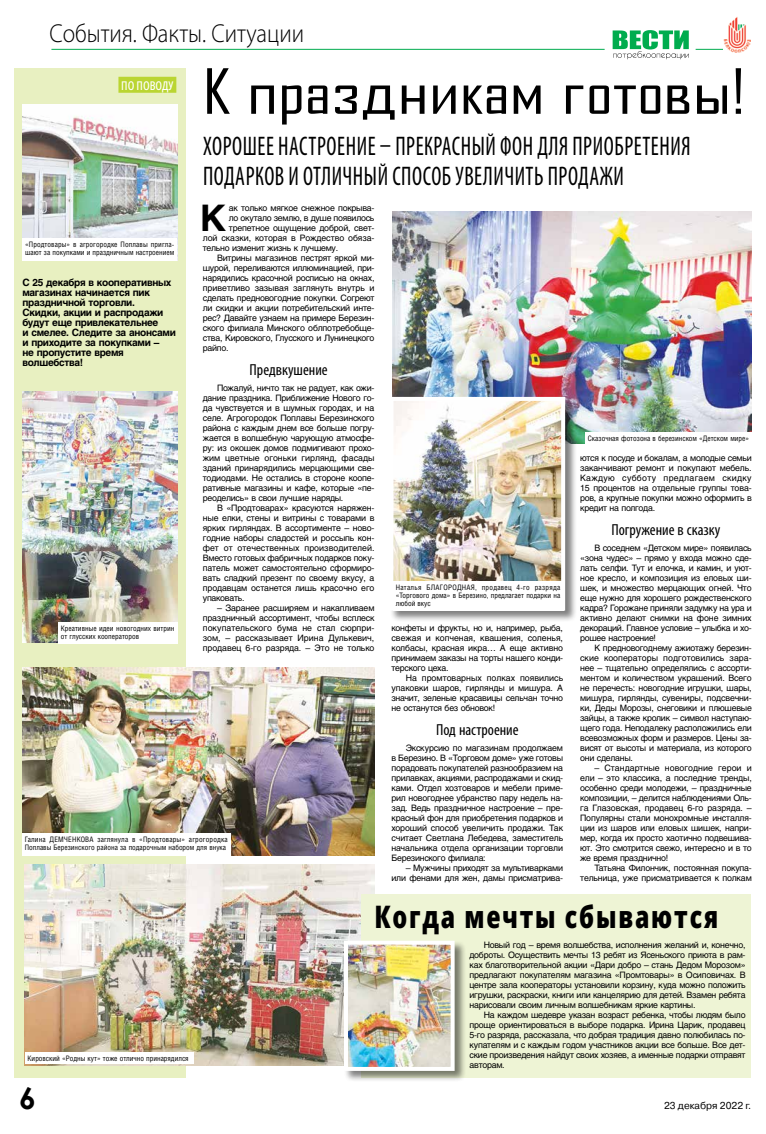
<style>
.page{position:relative;width:766px;height:1134px;background:#fff}
.page>*{position:absolute;margin:0;border:0;box-sizing:border-box;transform-origin:0 0}
.t1{font:59.6px "Agency FB Cyrillic";color:#000;scale:1.19 1}
.t2{font:700 36.3px "Helios";color:#000}
.t3{font:800 semi-condensed 31px "Open Sans";letter-spacing:.07em;color:#000;scale:.83 1}
.t4{font:700 30px "Century Gothic";color:#000}
.t5{font:condensed 27px/30px "Myriad Pro";letter-spacing:.025em;color:#000;scale:.83 1}
.t6{font:300 26px "Myriad Pro";color:#000;scale:.9 1}
.t7{font:condensed 16px "Myriad Pro";color:#000}
.t8{font:500 12px "Open Sans Condensed";color:#fff}
.t9{font:700 10px/10px "Helios";letter-spacing:-.03em;color:#000}
.t10{font:10px "Pragmatica C";color:#000}
.t11{font:8.8px/10px "Helios";letter-spacing:-.03em;color:#000;text-align:justify}
.t12{font:8.8px "Helios";letter-spacing:-.01em;color:#000}
.t13{font:8.8px "Helios";letter-spacing:-.005em;color:#000}
.t14{font:7.5px/8px "Helios Cond";color:#000}
</style>
<div class="page">
<svg style="left:695px;top:49px;width:28px;height:1px"></svg>
<img style="left:723px;top:17px;width:27px;height:35px">
<hr style="left:51px;top:49px;width:553px;height:1px;background:#00ac4e">
<svg style="left:612px;top:30px;width:76px;height:29px"></svg>
<div style="left:14px;top:68px;width:172px;height:1009px;background:#e8f0c1"></div>
<div style="left:118px;top:77px;width:58px;height:16px;background:#bad532"></div>
<img style="left:22px;top:668px;width:352px;height:187px">
<img style="left:22px;top:105px;width:155px;height:133px">
<img style="left:393px;top:211px;width:358px;height:233px">
<div style="left:389px;top:396px;width:187px;height:226px;background:#000;opacity:.5"></div>
<img style="left:394px;top:402px;width:166px;height:179px">
<div style="left:389px;top:397px;width:176px;height:214px;border:4px solid #fff"></div>
<img style="left:22px;top:391px;width:155px;height:251px">
<img style="left:25px;top:865px;width:349px;height:200px">
<div style="left:361px;top:894px;width:390px;height:183px;background:#eef4d5"></div>
<div style="left:343px;top:940px;width:123px;height:143px;background:#000;opacity:.5"></div>
<img style="left:349px;top:946px;width:100px;height:120px">
<div style="left:344px;top:941px;width:110px;height:130px;border:4px solid #fff"></div>
<div style="left:585px;top:432px;width:166px;height:12px;background:#fff"></div>
<div style="left:393px;top:581px;width:170px;height:29px;background:#fff"></div>
<div style="left:22px;top:238px;width:155px;height:23px;background:#fff"></div>
<div style="left:58px;top:622px;width:119px;height:21px;background:#fff"></div>
<div style="left:22px;top:834px;width:208px;height:22px;background:#fff"></div>
<div style="left:25px;top:1052px;width:169px;height:12px;background:#fff"></div>
<h3 class="t6" style="left:50px;top:17px;width:284px">События. Факты. Ситуации</h3>
<h3 class="t8" style="left:121px;top:77px;width:54px">ПО ПОВОДУ</h3>
<h1 class="t1" style="left:203px;top:55px;width:457px">К праздникам готовы!</h1>
<h3 class="t5" style="left:203px;top:131px;width:588px">ХОРОШЕЕ НАСТРОЕНИЕ – ПРЕКРАСНЫЙ ФОН ДЛЯ ПРИОБРЕТЕНИЯ<br>ПОДАРКОВ И ОТЛИЧНЫЙ СПОСОБ УВЕЛИЧИТЬ ПРОДАЖИ</h3>
<p class="t14" style="left:25px;top:240px;width:151px">«Продтовары» в агрогородке Поплавы пригла&shy;шают за покупками и праздничным настроением</p>
<p class="t9" style="left:22px;top:278px;width:155px">С 25 декабря в кооперативных магазинах начинается пик праздничной торговли.<br>Скидки, акции и распродажи будут еще привлекательнее<br>и смелее. Следите за анонсами и приходите за покупками –<br>не пропустите время волшебства!</p>
<p class="t14" style="left:61px;top:624px;width:115px">Креативные идеи новогодних витрин от глусских кооператоров</p>
<h2 class="t2" style="left:200px;top:197px;width:27px">К</h2>
<p class="t11" style="left:229px;top:203px;width:147px">ак только мягкое снежное покрыва-</p>
<p class="t11" style="left:229px;top:213px;width:147px">ло окутало землю, в душе появилось</p>
<p class="t11" style="left:229px;top:223px;width:147px">трепетное ощущение доброй, свет-</p>
<p class="t12" style="left:203px;top:233px;width:173px">лой сказки, которая в Рождество обяза-</p>
<p class="t11" style="left:203px;top:243px;width:137px">тельно изменит жизнь к лучшему.</p>
<p class="t11" style="left:217px;top:253px;width:159px">Витрины магазинов пестрят яркой ми-</p>
<p class="t11" style="left:203px;top:263px;width:173px">шурой, переливаются иллюминацией, при-</p>
<p class="t11" style="left:203px;top:273px;width:173px">нарядились красочной росписью на окнах,</p>
<p class="t13" style="left:203px;top:283px;width:173px">приветливо зазывая заглянуть внутрь и</p>
<p class="t11" style="left:203px;top:293px;width:173px">сделать предновогодние покупки. Согреют</p>
<p class="t11" style="left:203px;top:303px;width:173px">ли скидки и акции потребительский инте-</p>
<p class="t11" style="left:203px;top:313px;width:173px">рес? Давайте узнаем на примере Березин-</p>
<p class="t11" style="left:203px;top:323px;width:173px">ского филиала Минского облпотребобще-</p>
<p class="t11" style="left:203px;top:333px;width:173px">ства, Кировского, Глусского и Лунинецкого</p>
<p class="t11" style="left:203px;top:343px;width:27px">райпо.</p>
<h3 class="t7" style="left:249px;top:360px;width:79px">Предвкушение</h3>
<p class="t11" style="left:203px;top:383px;width:173px;text-indent:14px">Пожалуй, ничто так не радует, как ожи&shy;дание праздника. Приближение Нового го&shy;да чувствуется и в шумных городах, и на селе. Агрогородок Поплавы Березинского района с каждым днем все больше погру&shy;жается в волшебную чарующую атмосфе&shy;ру: из окошек домов подмигивают прохо&shy;жим цветные огоньки гирлянд, фасады зданий принарядились мерцающими све&shy;тодиодами. Не остались в стороне коопе&shy;ративные магазины и кафе, которые «пе&shy;реоделись» в свои лучшие наряды.</p>
<p class="t11" style="left:203px;top:503px;width:173px;text-indent:14px">В «Продтоварах» красуются наряжен&shy;ные елки, стены и витрины с товарами в ярких гирляндах. В ассортименте – ново&shy;годние наборы сладостей и россыпь кон&shy;фет от отечественных производителей.<br>Вместо готовых фабричных подарков поку&shy;патель может самостоятельно сформиро&shy;вать сладкий презент по своему вкусу, а продавцам останется лишь красочно его упаковать.</p>
<p class="t11" style="left:203px;top:603px;width:173px;text-indent:14px">– Заранее расширяем и накапливаем праздничный ассортимент, чтобы всплеск покупательского бума не стал сюрпри&shy;зом, – рассказывает Ирина Дулькевич, продавец 6-го разряда. – Это не только</p>
<p class="t14" style="left:25px;top:836px;width:204px">Галина ДЕМЧЕНКОВА заглянула в «Продтовары» агрогородка<br>Поплавы Березинского района за подарочным набором для внука</p>
<p class="t14" style="left:395px;top:583px;width:166px;text-align:justify">Наталья БЛАГОРОДНАЯ, продавец 4-го разряда «Торгового дома» в Березино, предлагает подарки на любой вкус</p>
<p class="t11" style="left:391px;top:623px;width:173px">конфеты и фрукты, но и, например, рыба, свежая и копченая, квашения, соленья, колбасы, красная икра… А еще активно принимаем заказы на торты нашего конди&shy;терского цеха.</p>
<p class="t11" style="left:391px;top:673px;width:173px;text-indent:14px">На промтоварных полках появились упаковки шаров, гирлянды и мишура. А значит, зеленые красавицы сельчан точно не останутся без обновок!</p>
<h3 class="t7" style="left:436px;top:720px;width:84px">Под настроение</h3>
<p class="t11" style="left:391px;top:743px;width:173px;text-indent:14px">Экскурсию по магазинам продолжаем в Березино. В «Торговом доме» уже готовы порадовать покупателей разнообразием на прилавках, акциями, распродажами и скид&shy;ками. Отдел хозтоваров и мебели приме&shy;рил новогоднее убранство пару недель на&shy;зад. Ведь праздничное настроение – пре&shy;красный фон для приобретения подарков и хороший способ увеличить продажи. Так считает Светлана Лебедева, заместитель начальника отдела организации торговли Березинского филиала:</p>
<p class="t11" style="left:391px;top:863px;width:173px;text-align:right">– Мужчины приходят за мультиварками или фенами для жен, дамы присматрива-</p>
<p class="t14" style="left:587px;top:434px;width:163px">Сказочная фотозона в березинском «Детском мире»</p>
<p class="t11" style="left:580px;top:453px;width:173px">ются к посуде и бокалам, а молодые семьи заканчивают ремонт и покупают мебель.<br>Каждую субботу предлагаем скидку 15 процентов на отдельные группы това&shy;ров, а крупные покупки можно оформить в кредит на полгода.</p>
<h3 class="t7" style="left:611px;top:520px;width:110px">Погружение в сказку</h3>
<p class="t11" style="left:580px;top:543px;width:173px;text-indent:14px">В соседнем «Детском мире» появилась «зона чудес» – прямо у входа можно сде&shy;лать селфи. Тут и елочка, и камин, и уют&shy;ное кресло, и композиция из еловых ши&shy;шек, и множество мерцающих огней. Что еще нужно для хорошего рождественского кадра? Горожане приняли задумку на ура и активно делают снимки на фоне зимних декораций. Главное условие – улыбка и хо&shy;рошее настроение!</p>
<p class="t11" style="left:580px;top:643px;width:173px;text-indent:14px">К предновогоднему ажиотажу березин&shy;ские кооператоры подготовились зара&shy;нее – тщательно определялись с ассорти&shy;ментом и количеством украшений. Всего не перечесть: новогодние игрушки, шары, мишура, гирлянды, сувениры, подсвечни&shy;ки, Деды Морозы, снеговики и плюшевые зайцы, а также кролик – символ наступаю&shy;щего года. Неподалеку расположились ели всевозможных форм и размеров. Цены за&shy;висят от высоты и материала, из которого они сделаны.</p>
<p class="t11" style="left:580px;top:763px;width:173px;text-indent:14px">– Стандартные новогодние герои и ели – это классика, а последние тренды, особенно среди молодежи, – праздничные композиции, – делится наблюдениями Оль&shy;га Глазовская, продавец 6-го разряда. – Популярны стали монохромные инсталля&shy;ции из шаров или еловых шишек, напри&shy;мер, когда их просто хаотично подвешива&shy;ют. Это смотрится свежо, интересно и в то же время празднично!</p>
<p class="t11" style="left:580px;top:863px;width:173px;text-align:right">Татьяна Филончик, постоянная покупа&shy;тельница, уже присматривается к полкам</p>
<p class="t14" style="left:28px;top:1054px;width:162px">Кировский «Родны кут» тоже отлично принарядился</p>
<h3 class="t4" style="left:19px;top:1075px;width:18px">6</h3>
<h3 class="t3" style="left:374px;top:895px;width:415px">Когда мечты сбываются</h3>
<p class="t11" style="left:469px;top:940px;width:277px;text-indent:14px">Новый год – время волшебства, исполнения желаний и, конечно, доброты. Осуществить мечты 13 ребят из Ясеньского приюта в рам&shy;ках благотворительной акции «Дари добро – стань Дедом Морозом» предлагают покупателям магазина «Промтовары» в Осиповичах. В центре зала кооператоры установили корзину, куда можно положить игрушки, раскраски, книги или канцелярию для детей. Взамен ребята нарисовали своим личным волшебникам яркие картины.</p>
<p class="t11" style="left:469px;top:1010px;width:277px;text-indent:14px">На каждом шедевре указан возраст ребенка, чтобы людям было проще ориентироваться в выборе подарка. Ирина Царик, продавец 5-го разряда, рассказала, что добрая традиция давно полюбилась по&shy;купателям и с каждым годом участников акции все больше. Все дет&shy;ские произведения найдут своих хозяев, а именные подарки отправят авторам.</p>
<p class="t10" style="left:663px;top:1100px;width:89px">23 декабря 2022 г.</p>
</div>
